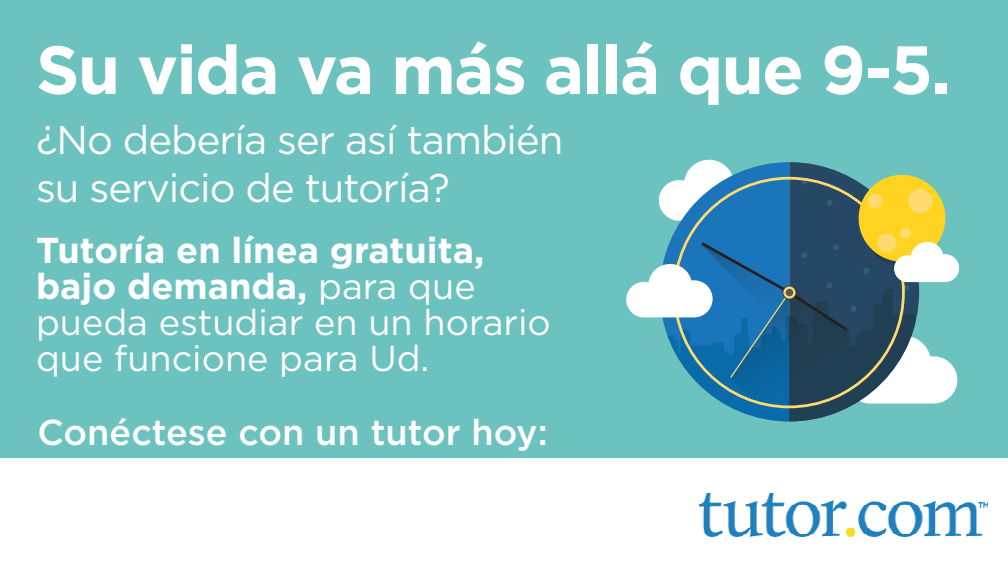
<style>
.page{position:relative;width:1008px;height:576px;background:#fff}
.page>*{position:absolute;margin:0;border:0;box-sizing:border-box;transform-origin:0 0}
.t1{font:700 68px "Gotham";letter-spacing:-.025em;color:#fff}
.t2{font:40px "Gotham";letter-spacing:-.025em;color:#fff}
.t3{font:36px/36px "Gotham";color:#fff}
.t4{font:500 36px "Gotham";color:#fff}
.s1{font-weight:700}
</style>
<div class="page">
<div style="left:0;top:0;width:1008px;height:458px;background:#6cc2be"></div>
<svg style="left:658px;top:159px;width:61px;height:48px"></svg>
<svg style="left:660px;top:162px;width:129px;height:75px"></svg>
<svg style="left:789px;top:162px;width:129px;height:16px"></svg>
<svg style="left:673px;top:177px;width:215px;height:60px;background:#447a9f"></svg>
<div style="left:859px;top:175px;width:86px;height:87px;background:#ffd320;border-radius:50%"></div>
<div style="left:908px;top:189px;width:25px;height:24px;background:#ffda6e;border-radius:50%"></div>
<svg style="left:877px;top:233px;width:19px;height:19px"></svg>
<div style="left:900px;top:228px;width:11px;height:11px;background:#ffda6e;border-radius:50%"></div>
<div style="left:868px;top:193px;width:15px;height:15px;background:#ffda6e;border-radius:50%"></div>
<svg style="left:626px;top:237px;width:334px;height:184px"></svg>
<img style="left:700px;top:494px;width:288px;height:43px">
<p class="t1" style="left:36px;top:25px;width:916px">Su vida va más allá que 9-5.</p>
<p class="t2" style="left:36px;top:114px;width:529px">¿No debería ser así también</p>
<p class="t2" style="left:36px;top:162px;width:415px">su servicio de tutoría?</p>
<p class="t3" style="left:36px;top:232px;width:516px"><span class="s1">Tutoría en línea gratuita, bajo demanda,</span> para que pueda estudiar en un horario que funcione para Ud.</p>
<p class="t4" style="left:37px;top:409px;width:512px">Conéctese con un tutor hoy:</p>
</div>
